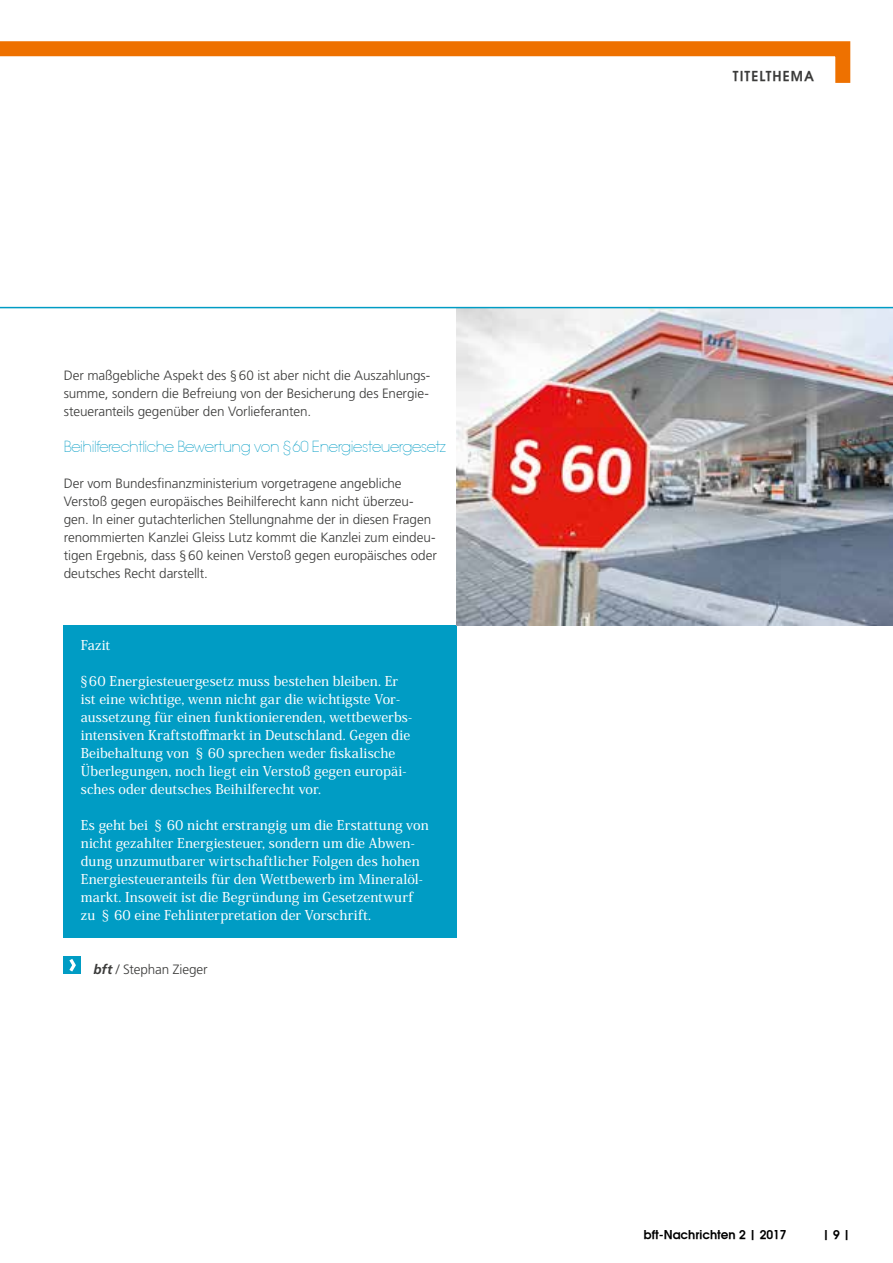
<style>
.page{position:relative;width:893px;height:1263px;background:#fff}
.page>*{position:absolute;margin:0;border:0;box-sizing:border-box;transform-origin:0 0}
.t1{font:200 15px "Avant Garde";letter-spacing:-.03em;color:#009cc4}
.t2{font:500 13.5px/18px "Koz Min Pr 6 N";letter-spacing:.005em;color:#fff}
.t3{font:300 13.5px/18px "Frutiger LT Pro";letter-spacing:-.005em;color:#3b3b3a;text-align:justify}
.t4{font:600 13.5px "Avant Garde";letter-spacing:.08em;color:#3b3b3a}
.t5{font:600 12px "Avant Garde";color:#000}
.s1{font-weight:700;font-style:italic}
</style>
<div class="page">
<div style="left:64px;top:625px;width:393px;height:313px;background:#009cc4"></div>
<img style="left:457px;top:308px;width:436px;height:317px">
<hr style="left:0;top:307px;width:893px;height:1px;background:#009cc4">
<svg style="left:0;top:41px;width:851px;height:42px"></svg>
<div style="left:64px;top:957px;width:17px;height:17px;background:#009cc4"></div>
<svg style="left:66px;top:956px;width:12px;height:16px"></svg>
<p class="t3" style="left:64px;top:366px;width:368px">Der maßgebliche Aspekt des §60 ist aber nicht die Auszahlungs&shy;summe, sondern die Befreiung von der Besicherung des Energie&shy;steueranteils gegenüber den Vorlieferanten.</p>
<p class="t1" style="left:64px;top:437px;width:383px">Beihilferechtliche Bewertung von §60 Energiesteuergesetz</p>
<p class="t3" style="left:64px;top:474px;width:375px;text-align:left">Der vom Bundesfinanzministerium vorgetragene angebliche Verstoß gegen europäisches Beihilferecht kann nicht überzeu&shy;gen. In einer gutachterlichen Stellungnahme der in diesen Fragen renommierten Kanzlei Gleiss Lutz kommt die Kanzlei zum eindeu&shy;tigen Ergebnis, dass §60 keinen Verstoß gegen europäisches oder deutsches Recht darstellt.</p>
<p class="t2" style="left:81px;top:636px;width:31px">Fazit</p>
<p class="t2" style="left:81px;top:672px;width:332px">§60 Energiesteuergesetz muss bestehen bleiben. Er ist eine wichtige, wenn nicht gar die wichtigste Vor&shy;aussetzung für einen funktionierenden, wettbewerbs&shy;intensiven Kraftstoffmarkt in Deutschland. Gegen die Beibehaltung von §60 sprechen weder fiskalische Überlegungen, noch liegt ein Verstoß gegen europäi&shy;sches oder deutsches Beihilferecht vor.</p>
<p class="t2" style="left:81px;top:816px;width:349px">Es geht bei §60 nicht erstrangig um die Erstattung von nicht gezahlter Energiesteuer, sondern um die Abwen&shy;dung unzumutbarer wirtschaftlicher Folgen des hohen Energiesteueranteils für den Wettbewerb im Mineralöl&shy;markt. Insoweit ist die Begründung im Gesetzentwurf zu §60 eine Fehlinterpretation der Vorschrift.</p>
<p class="t3" style="left:93px;top:960px;width:116px"><span class="s1">bft</span> / Stephan Zieger</p>
<p class="t4" style="left:733px;top:67px;width:83px">TITELTHEMA</p>
<p class="t5" style="left:644px;top:1227px;width:144px">bft-Nachrichten 2 | 2017</p>
<p class="t5" style="left:823px;top:1227px;width:29px">| 9 |</p>
</div>
